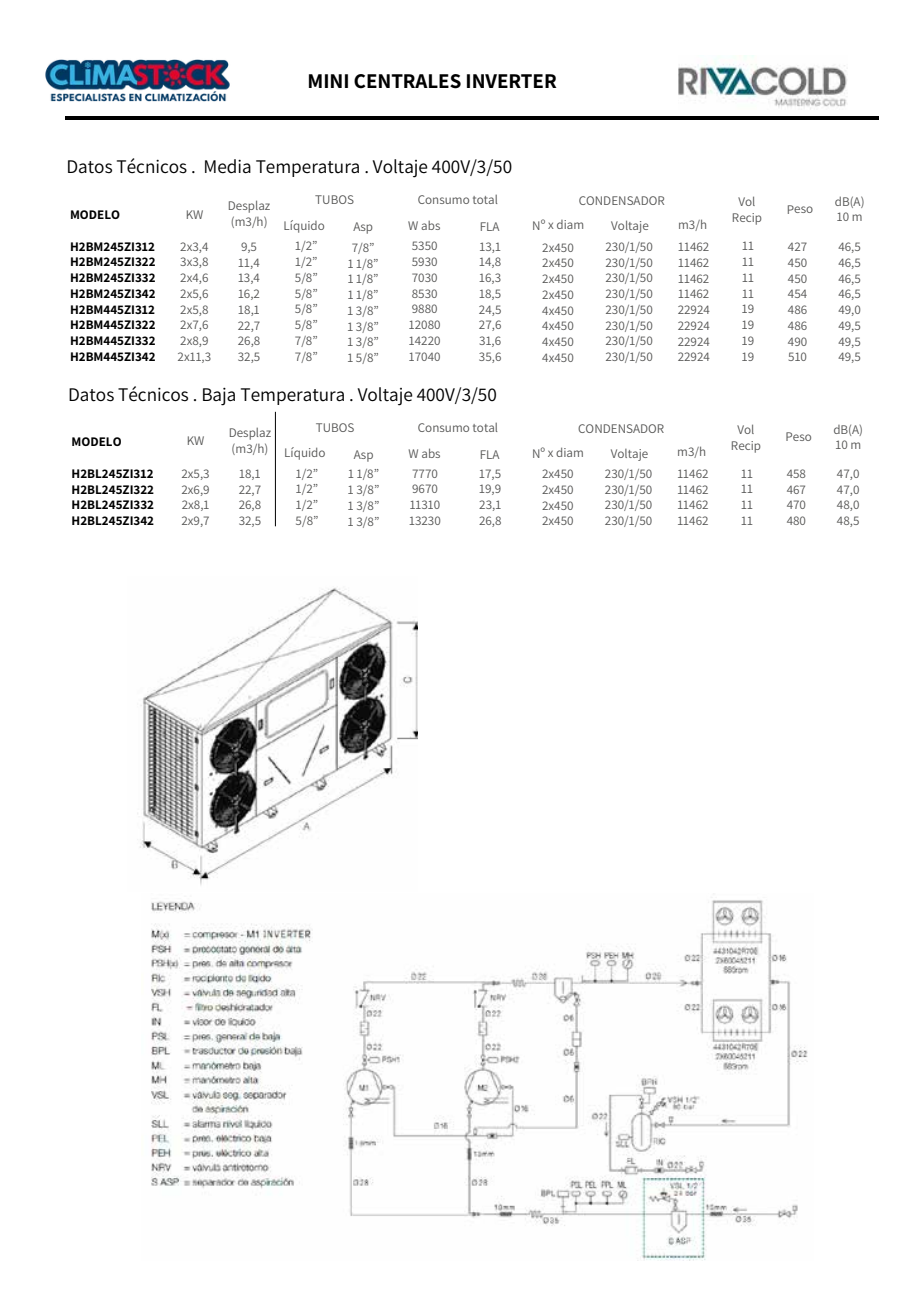
<style>
.page{position:relative;width:918px;height:1315px;background:#fff}
.page>*{position:absolute;margin:0;border:0;box-sizing:border-box;transform-origin:0 0}
.t1{font:700 21px "Assistant";color:#000}
.t2{font:19.25px "Assistant";color:#000}
.t3{font:13.12px/15.8px "Assistant";color:#575756;text-align:justify}
.t4{font:700 13.12px/15.8px "Assistant";color:#000;text-align:justify}
</style>
<div class="page">
<hr style="left:65px;top:116px;width:813px;height:4px;background:#000">
<img style="left:678px;top:56px;width:169px;height:53px">
<img style="left:137px;top:587px;width:281px;height:299px">
<img style="left:151px;top:897px;width:657px;height:363px">
<hr style="left:275px;top:412px;width:1px;height:114px;background:#000">
<img style="left:45px;top:59px;width:185px;height:43px">
<h1 class="t1" style="left:307px;top:66px;width:251px">MINI CENTRALES INVERTER</h1>
<h2 class="t2" style="left:66px;top:154px;width:447px">Datos Técnicos . Media Temperatura . Voltaje 400V/3/50</h2>
<p class="t3" style="left:228px;top:197px;width:44px">Desplaz (m3/h)</p>
<p class="t3" style="left:732px;top:193px;width:32px;text-align:center">Vol<br>Recip</p>
<p class="t3" style="left:787px;top:201px;width:28px">Peso</p>
<p class="t3" style="left:408px;top:186px;width:91px;line-height:26.1px;text-indent:9px">Consumo total<br>W abs</p>
<p class="t3" style="left:284px;top:185px;width:72px;line-height:26.4px;text-indent:32px">TUBOS<br>Líquido</p>
<p class="t3" style="left:532px;top:187px;width:134px;line-height:24.7px;text-indent:46px">CONDENSADOR<br>Nº x diam</p>
<p class="t3" style="left:186px;top:206px;width:19px">KW</p>
<p class="t3" style="left:178px;top:238px;width:35px;text-align:left">2x3,4<br>3x3,8<br>2x4,6<br>2x5,6<br>2x5,8<br>2x7,6<br>2x8,9<br>2x11,3</p>
<p class="t3" style="left:295px;top:238px;width:24px">1/2” 1/2” 5/8” 5/8” 5/8” 5/8” 7/8” 7/8”</p>
<p class="t3" style="left:347px;top:239px;width:33px;text-align:center">7/8”<br>1 1/8”<br>1 1/8”<br>1 1/8”<br>1 3/8”<br>1 3/8”<br>1 3/8”<br>1 5/8”</p>
<p class="t3" style="left:409px;top:238px;width:33px;text-align:left">5350<br>5930<br>7030<br>8530<br>9880<br>12080<br>14220<br>17040</p>
<p class="t3" style="left:479px;top:238px;width:24px">13,1<br>14,8<br>16,3<br>18,5<br>24,5<br>27,6<br>31,6<br>35,6</p>
<p class="t3" style="left:542px;top:239px;width:33px">2x450<br>2x450<br>2x450<br>2x450<br>4x450<br>4x450<br>4x450<br>4x450</p>
<p class="t3" style="left:605px;top:238px;width:49px">230/1/50<br>230/1/50<br>230/1/50<br>230/1/50<br>230/1/50<br>230/1/50<br>230/1/50<br>230/1/50</p>
<p class="t3" style="left:677px;top:238px;width:34px">11462<br>11462<br>11462<br>11462<br>22924<br>22924<br>22924<br>22924</p>
<p class="t3" style="left:742px;top:238px;width:14px">11<br>11<br>11<br>11<br>19<br>19<br>19<br>19</p>
<p class="t3" style="left:788px;top:238px;width:21px">427<br>450<br>450<br>454<br>486<br>486<br>490<br>510</p>
<p class="t4" style="left:70px;top:206px;width:51px">MODELO</p>
<p class="t4" style="left:70px;top:238px;width:87px">H2BM245ZI312<br>H2BM245ZI322<br>H2BM245ZI332<br>H2BM245ZI342<br>H2BM445ZI312<br>H2BM445ZI322<br>H2BM445ZI332<br>H2BM445ZI342</p>
<p class="t3" style="left:238px;top:238px;width:24px;text-align:left">9,5<br>11,4<br>13,4<br>16,2<br>18,1<br>22,7<br>26,8<br>32,5</p>
<p class="t3" style="left:611px;top:217px;width:39px">Voltaje</p>
<p class="t3" style="left:678px;top:216px;width:31px">m3/h</p>
<p class="t3" style="left:353px;top:218px;width:21px">Asp</p>
<p class="t3" style="left:480px;top:218px;width:21px">FLA</p>
<h2 class="t2" style="left:68px;top:381px;width:430px">Datos Técnicos . Baja Temperatura . Voltaje 400V/3/50</h2>
<p class="t3" style="left:229px;top:424px;width:44px">Desplaz (m3/h)</p>
<p class="t3" style="left:731px;top:421px;width:32px;text-align:center">Vol<br>Recip</p>
<p class="t3" style="left:785px;top:428px;width:28px">Peso</p>
<p class="t3" style="left:408px;top:414px;width:91px;line-height:26.1px;text-indent:9px">Consumo total<br>W abs</p>
<p class="t3" style="left:284px;top:414px;width:72px;line-height:25.4px;text-indent:32px">TUBOS<br>Líquido</p>
<p class="t3" style="left:532px;top:415px;width:134px;line-height:24.7px;text-indent:46px">CONDENSADOR<br>Nº x diam</p>
<p class="t3" style="left:187px;top:432px;width:19px">KW</p>
<p class="t3" style="left:181px;top:465px;width:30px">2x5,3<br>2x6,9<br>2x8,1<br>2x9,7</p>
<p class="t3" style="left:296px;top:465px;width:24px">1/2” 1/2” 1/2” 5/8”</p>
<p class="t3" style="left:348px;top:465px;width:33px">1 1/8” 1 3/8” 1 3/8” 1 3/8”</p>
<p class="t3" style="left:409px;top:465px;width:33px;text-align:left">7770<br>9670<br>11310<br>13230</p>
<p class="t3" style="left:479px;top:465px;width:24px">17,5<br>19,9<br>23,1<br>26,8</p>
<p class="t3" style="left:542px;top:465px;width:33px">2x450<br>2x450<br>2x450<br>2x450</p>
<p class="t3" style="left:605px;top:465px;width:49px">230/1/50<br>230/1/50<br>230/1/50<br>230/1/50</p>
<p class="t3" style="left:677px;top:465px;width:33px">11462<br>11462<br>11462<br>11462</p>
<p class="t3" style="left:741px;top:465px;width:13px">11<br>11<br>11<br>11</p>
<p class="t3" style="left:786px;top:465px;width:21px">458<br>467<br>470<br>480</p>
<p class="t4" style="left:72px;top:433px;width:51px">MODELO</p>
<p class="t4" style="left:72px;top:465px;width:84px">H2BL245ZI312<br>H2BL245ZI322<br>H2BL245ZI332<br>H2BL245ZI342</p>
<p class="t3" style="left:239px;top:465px;width:24px">18,1<br>22,7<br>26,8<br>32,5</p>
<p class="t3" style="left:611px;top:445px;width:39px">Voltaje</p>
<p class="t3" style="left:677px;top:443px;width:31px">m3/h</p>
<p class="t3" style="left:354px;top:446px;width:21px">Asp</p>
<p class="t3" style="left:480px;top:446px;width:21px">FLA</p>
<p class="t3" style="left:835px;top:193px;width:31px">dB(A)<br>10 m</p>
<p class="t3" style="left:838px;top:238px;width:24px">46,5<br>46,5<br>46,5<br>46,5<br>49,0<br>49,5<br>49,5<br>49,5</p>
<p class="t3" style="left:833px;top:421px;width:31px">dB(A)<br>10 m</p>
<p class="t3" style="left:837px;top:465px;width:24px">47,0<br>47,0<br>48,0<br>48,5</p>
</div>
